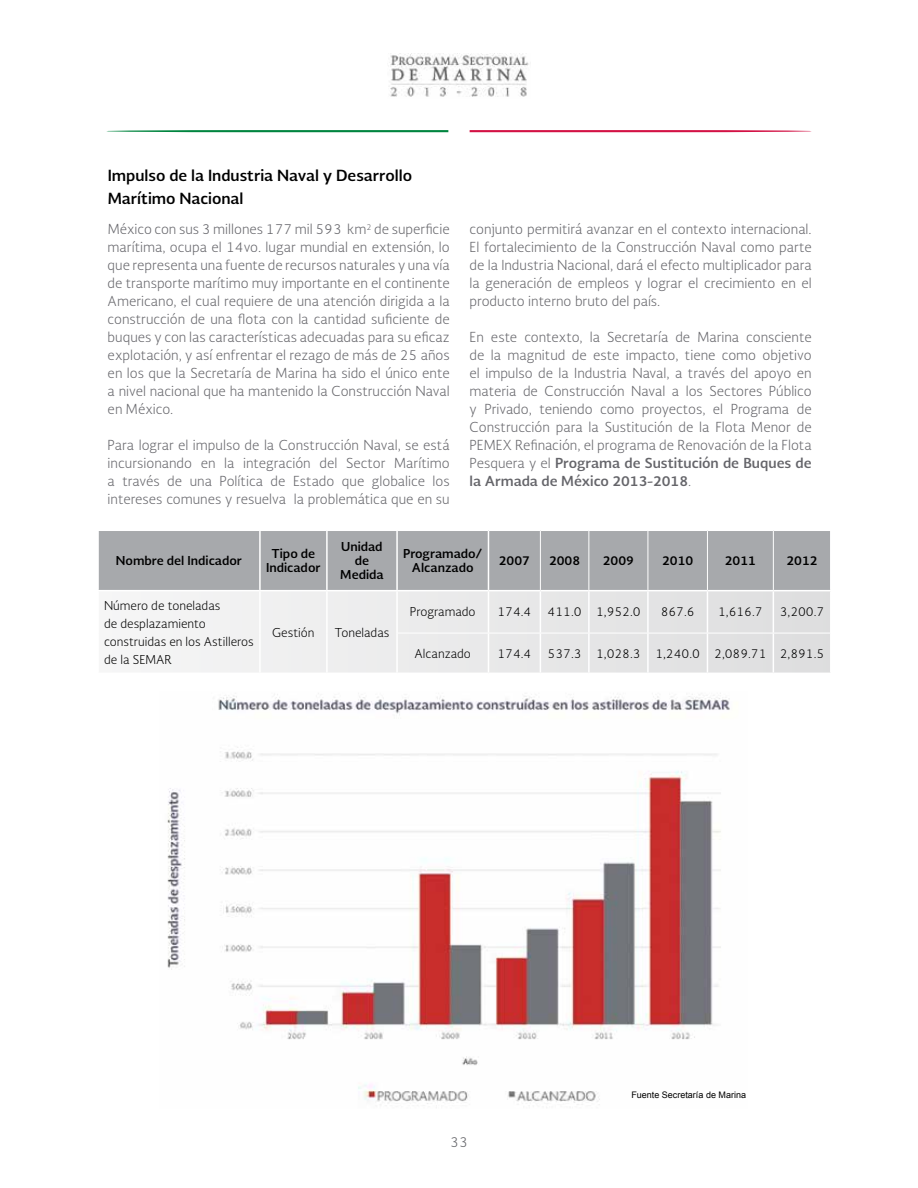
<style>
.page{position:relative;width:918px;height:1188px;background:#fff}
.page>*{position:absolute;margin:0;border:0;box-sizing:border-box;transform-origin:0 0}
.t1{font:700 15px/22.5px "Soberana Sans";color:#000}
.t2{font:300 13.5px/18px "Soberana Sans";color:#65656a;text-align:justify}
.t3{font:300 13.5px "Soberana Sans";color:#646569}
.t4{font:300 12px/18px "Soberana Sans";color:#000}
.t5{font:700 12px/14.4px "Soberana Sans";color:#000;text-align:center}
.t6{font:9px "Arial";color:#000}
.s1{font-weight:700}
</style>
<div class="page">
<img style="left:390px;top:54px;width:139px;height:43px">
<svg style="left:106px;top:130px;width:342px;height:2px"></svg>
<svg style="left:470px;top:130px;width:342px;height:2px"></svg>
<div style="left:99px;top:531px;width:731px;height:59px;background:#a7a9ac"></div>
<svg style="left:141px;top:591px;width:689px;height:82px"></svg>
<hr style="left:773px;top:531px;width:1px;height:59px;background:#fff">
<hr style="left:773px;top:591px;width:1px;height:42px;background:#fff">
<hr style="left:773px;top:633px;width:1px;height:40px;background:#fff">
<hr style="left:259px;top:531px;width:2px;height:59px;background:#fff">
<hr style="left:326px;top:531px;width:2px;height:59px;background:#fff">
<hr style="left:259px;top:591px;width:2px;height:42px;background:#fff">
<hr style="left:326px;top:591px;width:2px;height:42px;background:#fff">
<hr style="left:259px;top:633px;width:2px;height:40px;background:#fff">
<hr style="left:326px;top:633px;width:2px;height:40px;background:#fff">
<hr style="left:396px;top:531px;width:2px;height:59px;background:#fff">
<hr style="left:488px;top:531px;width:1px;height:59px;background:#fff">
<hr style="left:488px;top:591px;width:1px;height:42px;background:#fff">
<hr style="left:396px;top:633px;width:2px;height:40px;background:#fff">
<hr style="left:488px;top:633px;width:1px;height:40px;background:#fff">
<hr style="left:648px;top:531px;width:1px;height:59px;background:#fff">
<hr style="left:707px;top:531px;width:1px;height:59px;background:#fff">
<hr style="left:647px;top:591px;width:2px;height:42px;background:#fff">
<hr style="left:707px;top:591px;width:1px;height:42px;background:#fff">
<hr style="left:647px;top:633px;width:2px;height:40px;background:#fff">
<hr style="left:707px;top:633px;width:1px;height:40px;background:#fff">
<hr style="left:540px;top:531px;width:1px;height:59px;background:#fff">
<hr style="left:588px;top:531px;width:1px;height:59px;background:#fff">
<hr style="left:540px;top:591px;width:1px;height:42px;background:#fff">
<hr style="left:588px;top:591px;width:2px;height:42px;background:#fff">
<hr style="left:540px;top:633px;width:1px;height:40px;background:#fff">
<hr style="left:588px;top:633px;width:2px;height:40px;background:#fff">
<hr style="left:396px;top:591px;width:2px;height:42px;background:#fff">
<hr style="left:398px;top:633px;width:90px;height:1px;background:#fff">
<hr style="left:488px;top:633px;width:52px;height:1px;background:#fff">
<hr style="left:540px;top:633px;width:49px;height:1px;background:#fff">
<hr style="left:589px;top:633px;width:59px;height:1px;background:#fff">
<hr style="left:648px;top:633px;width:59px;height:1px;background:#fff">
<hr style="left:707px;top:633px;width:66px;height:1px;background:#fff">
<hr style="left:773px;top:633px;width:57px;height:1px;background:#fff">
<img style="left:167px;top:693px;width:563px;height:412px">
<p class="t1" style="left:108px;top:164px;width:306px">Impulso de la Industria Naval y Desarrollo<br>Marítimo Nacional</p>
<p class="t2" style="left:108px;top:220px;width:344px">México con sus 3 millones 177 mil 593 km<sup>2</sup> de superficie marítima, ocupa el 14vo. lugar mundial en extensión, lo que representa una fuente de recursos naturales y una vía de transporte marítimo muy importante en el continente Americano, el cual requiere de una atención dirigida a la construcción de una flota con la cantidad suficiente de buques y con las características adecuadas para su eficaz explotación, y así enfrentar el rezago de más de 25 años en los que la Secretaría de Marina ha sido el único ente a nivel nacional que ha mantenido la Construcción Naval en México.</p>
<p class="t2" style="left:108px;top:436px;width:344px">Para lograr el impulso de la Construcción Naval, se está incursionando en la integración del Sector Marítimo a través de una Política de Estado que globalice los intereses comunes y resuelva la problemática que en su</p>
<p class="t2" style="left:470px;top:220px;width:344px">conjunto permitirá avanzar en el contexto internacional.<br>El fortalecimiento de la Construcción Naval como parte de la Industria Nacional, dará el efecto multiplicador para la generación de empleos y lograr el crecimiento en el producto interno bruto del país.</p>
<p class="t2" style="left:470px;top:328px;width:344px">En este contexto, la Secretaría de Marina consciente de la magnitud de este impacto, tiene como objetivo el impulso de la Industria Naval, a través del apoyo en materia de Construcción Naval a los Sectores Público y Privado, teniendo como proyectos, el Programa de Construcción para la Sustitución de la Flota Menor de PEMEX Refinación, el programa de Renovación de la Flota Pesquera y el <span class="s1">Programa de Sustitución de Buques de la Armada de México 2013-2018</span>.</p>
<p class="t5" style="left:116px;top:553px;width:128px">Nombre del Indicador</p>
<p class="t5" style="left:266px;top:546px;width:56px">Tipo de<br>Indicador</p>
<p class="t5" style="left:340px;top:539px;width:45px">Unidad de<br>Medida</p>
<p class="t5" style="left:403px;top:546px;width:81px">Programado/<br>Alcanzado</p>
<p class="t5" style="left:499px;top:553px;width:33px">2007</p>
<p class="t5" style="left:549px;top:553px;width:33px">2008</p>
<p class="t5" style="left:603px;top:553px;width:33px">2009</p>
<p class="t5" style="left:662px;top:553px;width:33px">2010</p>
<p class="t5" style="left:725px;top:553px;width:33px">2011</p>
<p class="t5" style="left:786px;top:553px;width:33px">2012</p>
<p class="t4" style="left:104px;top:596px;width:151px">Número de toneladas<br>de desplazamiento construidas en los Astilleros de la SEMAR</p>
<p class="t4" style="left:410px;top:603px;width:67px">Programado</p>
<p class="t4" style="left:497px;top:603px;width:35px">174.4</p>
<p class="t4" style="left:548px;top:603px;width:95px">411.0 1,952.0</p>
<p class="t4" style="left:661px;top:603px;width:35px">867.6</p>
<p class="t4" style="left:718px;top:603px;width:46px">1,616.7</p>
<p class="t4" style="left:780px;top:603px;width:46px">3,200.7</p>
<p class="t4" style="left:415px;top:644px;width:58px">Alcanzado</p>
<p class="t4" style="left:497px;top:644px;width:35px">174.4</p>
<p class="t4" style="left:548px;top:644px;width:278px">537.3 1,028.3 1,240.0 2,089.71 2,891.5</p>
<p class="t4" style="left:272px;top:623px;width:44px">Gestión</p>
<p class="t4" style="left:334px;top:623px;width:57px">Toneladas</p>
<p class="t3" style="left:450px;top:1133px;width:19px">33</p>
<p class="t6" style="left:631px;top:1089px;width:116px">Fuente Secretaría de Marina</p>
</div>
